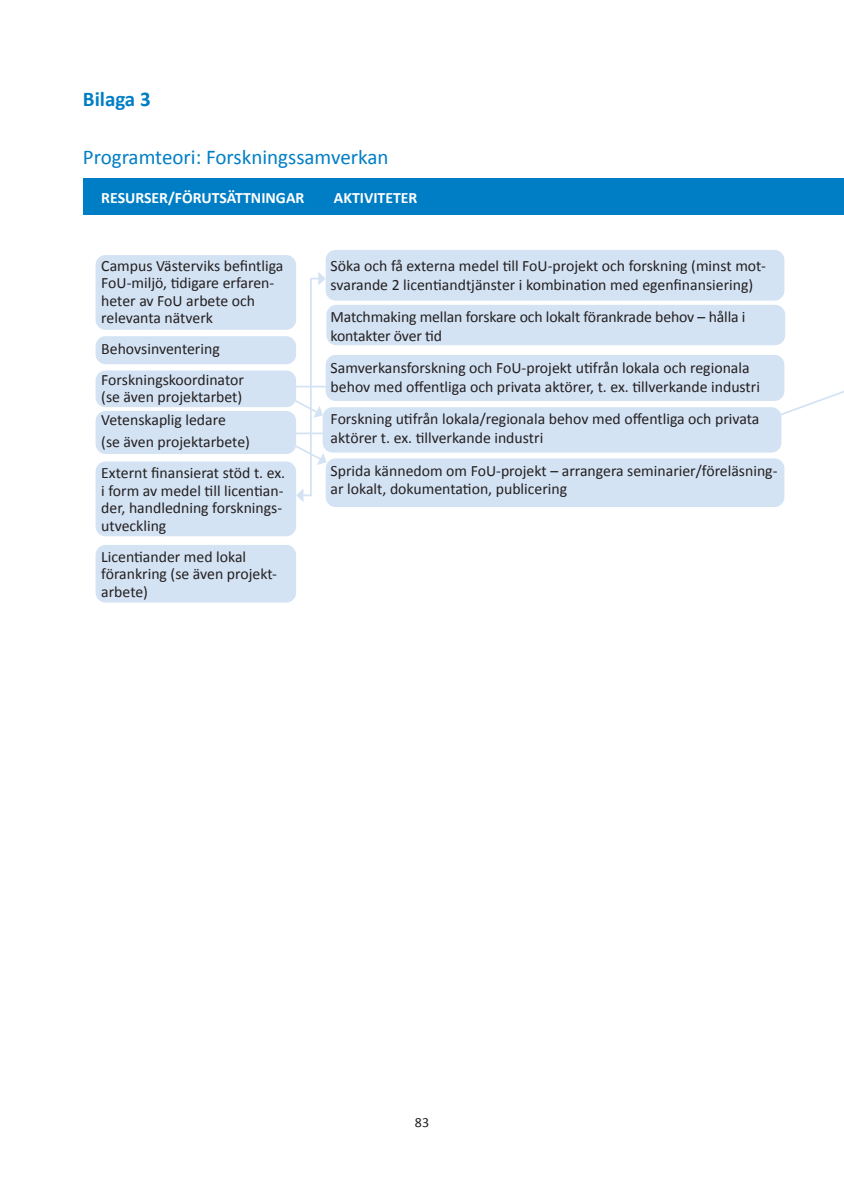
<style>
.page{position:relative;width:844px;height:1191px;background:#fff}
.page>*{position:absolute;margin:0;border:0;box-sizing:border-box;transform-origin:0 0}
.Rubrik_3{font:21px "Calibri";color:#007ec5}
.Rubrik_2{font:700 21px "Calibri";color:#007ec5}
.Fakta_brödtext{font:15.75px/17.5px "Calibri";color:#231f20}
.Faktarubrik{font:700 15.75px "Calibri";color:#fff}
.t1{font:14px "Calibri";color:#231f20}
</style>
<div class="page">
<div style="left:95px;top:545px;width:201px;height:57px;background:#d4e3f4;border-radius:10px"></div>
<div style="left:95px;top:461px;width:201px;height:75px;background:#d4e3f4;border-radius:10px"></div>
<div style="left:325px;top:458px;width:459px;height:49px;background:#d4e3f4;border-radius:10px"></div>
<div style="left:322px;top:407px;width:459px;height:45px;background:#d4e3f4;border-radius:10px"></div>
<div style="left:325px;top:355px;width:459px;height:46px;background:#d4e3f4;border-radius:10px"></div>
<div style="left:326px;top:305px;width:459px;height:40px;background:#d4e3f4;border-radius:10px"></div>
<div style="left:95px;top:411px;width:201px;height:43px;background:#d4e3f4;border-radius:10px"></div>
<div style="left:95px;top:370px;width:201px;height:37px;background:#d4e3f4;border-radius:10px"></div>
<div style="left:95px;top:336px;width:201px;height:28px;background:#d4e3f4;border-radius:10px"></div>
<div style="left:95px;top:255px;width:201px;height:75px;background:#d4e3f4;border-radius:10px"></div>
<div style="left:83px;top:179px;width:760px;height:36px;background:#007ec5"></div>
<div style="left:325px;top:250px;width:459px;height:51px;background:#d4e3f4;border-radius:10px"></div>
<hr style="left:283px;top:386px;width:47px;height:1px;background:#d4e3f4">
<svg style="left:288px;top:400px;width:35px;height:18px"></svg>
<hr style="left:286px;top:432px;width:48px;height:2px;background:#d4e3f4">
<svg style="left:286px;top:440px;width:40px;height:25px"></svg>
<svg style="left:296px;top:489px;width:16px;height:13px"></svg>
<hr style="left:310px;top:279px;width:2px;height:217px;background:#d4e3f4">
<svg style="left:310px;top:272px;width:15px;height:13px"></svg>
<svg style="left:773px;top:379px;width:70px;height:45px"></svg>
<p class="Rubrik_2" style="left:83px;top:86px;width:69px">Bilaga 3</p>
<p class="Rubrik_3" style="left:83px;top:144px;width:307px">Programteori: Forskningssamverkan</p>
<p class="Faktarubrik" style="left:101px;top:188px;width:204px">RESURSER/FÖRUTSÄTTNINGAR</p>
<p class="Faktarubrik" style="left:334px;top:188px;width:85px">AKTIVITETER</p>
<p class="Fakta_brödtext" style="left:101px;top:257px;width:184px">Campus Västerviks befintliga<br>FoU-miljö, tidigare erfaren&shy;heter av FoU arbete och relevanta nätverk</p>
<p class="Fakta_brödtext" style="left:101px;top:340px;width:120px">Behovsinventering</p>
<p class="Fakta_brödtext" style="left:101px;top:371px;width:144px">Forskningskoordinator (se även projektarbet)</p>
<p class="Fakta_brödtext" style="left:101px;top:411px;width:126px">Vetenskaplig ledare</p>
<p class="Fakta_brödtext" style="left:101px;top:433px;width:150px">(se även projektarbete)</p>
<p class="Fakta_brödtext" style="left:101px;top:464px;width:185px">Externt finansierat stöd t. ex. i form av medel till licentian&shy;der, handledning forsknings&shy;utveckling</p>
<p class="Fakta_brödtext" style="left:101px;top:548px;width:177px">Licentiander med lokal förankring (se även projekt&shy;arbete)</p>
<p class="Fakta_brödtext" style="left:330px;top:256px;width:436px;line-height:18.9px">Söka och få externa medel till FoU-projekt och forskning (minst mot&shy;svarande 2 licentiandtjänster i kombination med egenfinansiering)</p>
<p class="Fakta_brödtext" style="left:330px;top:307px;width:416px;line-height:18.9px">Matchmaking mellan forskare och lokalt förankrade behov – hålla i kontakter över tid</p>
<p class="Fakta_brödtext" style="left:330px;top:358px;width:431px;line-height:18.9px">Samverkansforskning och FoU-projekt utifrån lokala och regionala behov med offentliga och privata aktörer, t. ex. tillverkande industri</p>
<p class="Fakta_brödtext" style="left:330px;top:410px;width:430px;line-height:18.9px">Forskning utifrån lokala/regionala behov med offentliga och privata aktörer t. ex. tillverkande industri</p>
<p class="Fakta_brödtext" style="left:330px;top:461px;width:448px;line-height:18.9px">Sprida kännedom om FoU-projekt – arrangera seminarier/föreläsning&shy;ar lokalt, dokumentation, publicering</p>
<p class="t1" style="left:415px;top:1113px;width:16px">83</p>
</div>
